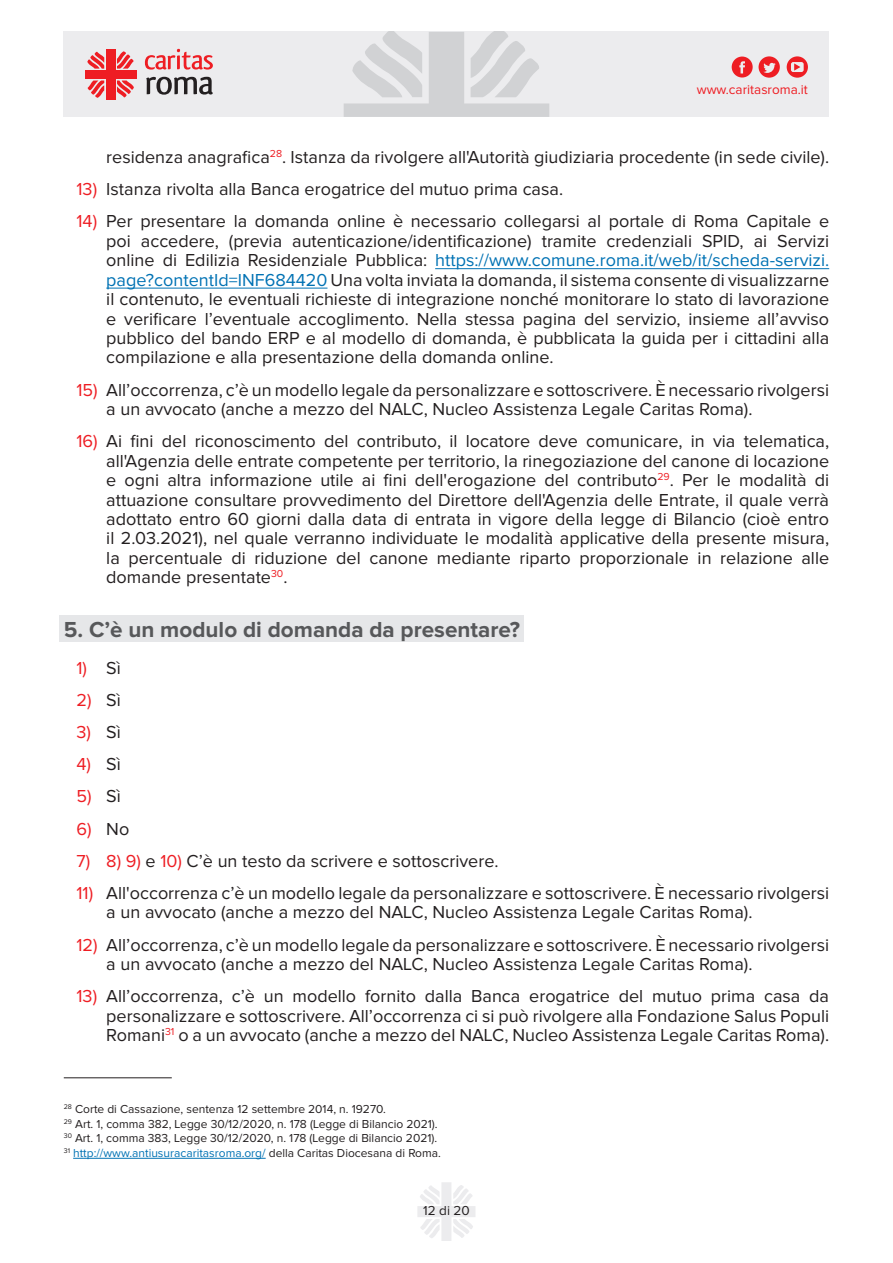
<style>
.page{position:relative;width:893px;height:1263px;background:#fff}
.page>*{position:absolute;margin:0;border:0;box-sizing:border-box;transform-origin:0 0}
.t1{font:700 22.5px "Proxima Nova";color:#57585a}
.t2{font:18px/19.4px "Proxima Nova";color:#231f20;text-align:justify}
.t3{font:18px "Proxima Nova";color:#ee1d23}
.t4{font:13.5px "Proxima Nova";color:#ee1d23}
.t5{font:13.5px "Proxima Nova";color:#231f20}
.t6{font:12px/14.4px "Proxima Nova";color:#231f20}
.s1{color:#ee1d23}
.s2{color:#0072b4}
.s3{color:#231f20}
</style>
<div class="page">
<svg style="left:417px;top:1182px;width:58px;height:59px"></svg>
<div style="left:64px;top:32px;width:765px;height:85px;background:#ececee"></div>
<svg style="left:344px;top:32px;width:205px;height:85px"></svg>
<div style="left:106px;top:49px;width:9px;height:51px;background:#ee1d23"></div>
<div style="left:85px;top:70px;width:51px;height:9px;background:#ee1d23"></div>
<svg style="left:87px;top:51px;width:17px;height:18px"></svg>
<svg style="left:117px;top:81px;width:17px;height:17px"></svg>
<svg style="left:117px;top:51px;width:17px;height:18px"></svg>
<svg style="left:87px;top:81px;width:17px;height:17px"></svg>
<svg style="left:145px;top:49px;width:68px;height:21px"></svg>
<svg style="left:146px;top:77px;width:67px;height:18px"></svg>
<svg style="left:732px;top:56px;width:48px;height:22px"></svg>
<svg style="left:787px;top:56px;width:21px;height:22px"></svg>
<hr style="left:435px;top:268px;width:394px;height:1px;background:#0072b4">
<hr style="left:106px;top:288px;width:221px;height:1px;background:#0072b4">
<div style="left:60px;top:615px;width:464px;height:27px;background:#e6e7e9"></div>
<hr style="left:64px;top:1077px;width:108px;height:1px;background:#231f20">
<hr style="left:73px;top:1158px;width:193px;height:1px;background:#0072b4">
<p class="t4" style="left:697px;top:84px;width:113px">www.caritasroma.it</p>
<p class="t2" style="left:106px;top:148px;width:724px">residenza anagrafica<sup>28</sup>. Istanza da rivolgere all'Autorità giudiziaria procedente (in sede civile).</p>
<p class="t2" style="left:77px;top:180px;width:488px"><span class="s1">13)</span> Istanza rivolta alla Banca erogatrice del mutuo prima casa.</p>
<p class="t2" style="left:106px;top:213px;width:724px;text-indent:-30px"><span class="s1">14)</span> Per presentare la domanda online è necessario collegarsi al portale di Roma Capitale e poi accedere, (previa autenticazione/identificazione) tramite credenziali SPID, ai Servizi online di Edilizia Residenziale Pubblica: <span class="s2">https://www.comune.roma.it/web/it/scheda-servizi. page?contentId=INF684420</span> Una volta inviata la domanda, il sistema consente di visualizzarne il contenuto, le eventuali richieste di integrazione nonché monitorare lo stato di lavorazione e verificare l’eventuale accoglimento. Nella stessa pagina del servizio, insieme all’avviso pubblico del bando ERP e al modello di domanda, è pubblicata la guida per i cittadini alla compilazione e alla presentazione della domanda online.</p>
<p class="t2" style="left:106px;top:381px;width:724px;text-indent:-30px"><span class="s1">15)</span> All’occorrenza, c’è un modello legale da personalizzare e sottoscrivere. È necessario rivolgersi a un avvocato (anche a mezzo del NALC, Nucleo Assistenza Legale Caritas Roma).</p>
<p class="t2" style="left:106px;top:432px;width:724px;text-indent:-30px"><span class="s1">16)</span> Ai fini del riconoscimento del contributo, il locatore deve comunicare, in via telematica, all'Agenzia delle entrate competente per territorio, la rinegoziazione del canone di locazione e ogni altra informazione utile ai fini dell'erogazione del contributo<sup>29</sup>. Per le modalità di attuazione consultare provvedimento del Direttore dell'Agenzia delle Entrate, il quale verrà adottato entro 60 giorni dalla data di entrata in vigore della legge di Bilancio (cioè entro il 2.03.2021), nel quale verranno individuate le modalità applicative della presente misura, la percentuale di riduzione del canone mediante riparto proporzionale in relazione alle domande presentate<sup>30</sup>.</p>
<p class="t1" style="left:64px;top:619px;width:458px">5. C’è un modulo di domanda da presentare?</p>
<p class="t3" style="left:77px;top:659px;width:46px">1) <span class="s3">Sì</span></p>
<p class="t3" style="left:77px;top:692px;width:46px">2) <span class="s3">Sì</span></p>
<p class="t3" style="left:77px;top:724px;width:46px">3) <span class="s3">Sì</span></p>
<p class="t3" style="left:77px;top:756px;width:46px">4) <span class="s3">Sì</span></p>
<p class="t3" style="left:77px;top:788px;width:46px">5) <span class="s3">Sì</span></p>
<p class="t3" style="left:77px;top:820px;width:54px">6) <span class="s3">No</span></p>
<p class="t2" style="left:77px;top:852px;width:423px"><span class="s1">7) 8) 9)</span> e <span class="s1">10)</span> C’è un testo da scrivere e sottoscrivere.</p>
<p class="t2" style="left:106px;top:884px;width:724px;text-indent:-30px"><span class="s1">11)</span> All'occorrenza c’è un modello legale da personalizzare e sottoscrivere. È necessario rivolgersi a un avvocato (anche a mezzo del NALC, Nucleo Assistenza Legale Caritas Roma).</p>
<p class="t2" style="left:106px;top:936px;width:724px;text-indent:-30px"><span class="s1">12)</span> All’occorrenza, c’è un modello legale da personalizzare e sottoscrivere. È necessario rivolgersi a un avvocato (anche a mezzo del NALC, Nucleo Assistenza Legale Caritas Roma).</p>
<p class="t2" style="left:106px;top:987px;width:724px;text-indent:-30px"><span class="s1">13)</span> All’occorrenza, c’è un modello fornito dalla Banca erogatrice del mutuo prima casa da personalizzare e sottoscrivere. All’occorrenza ci si può rivolgere alla Fondazione Salus Populi Romani<sup>31</sup> o a un avvocato (anche a mezzo del NALC, Nucleo Assistenza Legale Caritas Roma).</p>
<p class="t6" style="left:64px;top:1103px;width:379px"><sup>28</sup> Corte di Cassazione, sentenza 12 settembre 2014, n. 19270.<br><sup>29</sup> Art. 1, comma 382, Legge 30/12/2020, n. 178 (Legge di Bilancio 2021).<br><sup>30</sup> Art. 1, comma 383, Legge 30/12/2020, n. 178 (Legge di Bilancio 2021).<br><sup>31</sup> <span class="s2">http://www.antiusuracaritasroma.org/</span> della Caritas Diocesana di Roma.</p>
<p class="t5" style="left:423px;top:1204px;width:48px">12 di 20</p>
</div>
